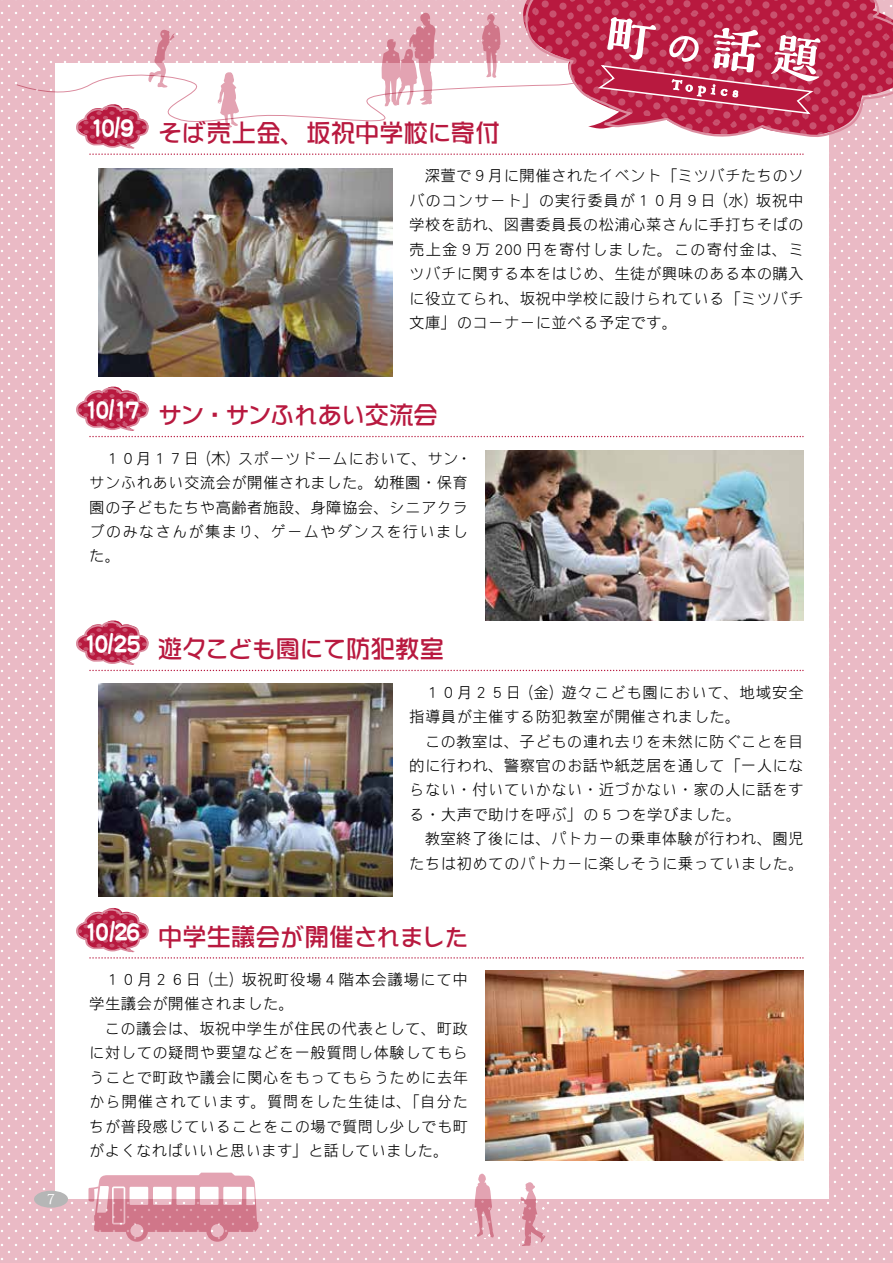
<style>
.page{position:relative;width:893px;height:1263px;background:#eabac5}
.page>*{position:absolute;margin:0;border:0;box-sizing:border-box;transform-origin:0 0}
.t1{font:25.5px "DF Ka Gei Std W5";letter-spacing:-.055em;color:#b8193f}
.t2{font:25.5px "DF Maru Gothic Std W9";letter-spacing:-.205em;color:#fff;scale:.8 1}
.t3{font:25.5px "DF Ka Gei Std W5";letter-spacing:-.08em;color:#b8193f}
.t4{font:15.45px/24.5px "DF Gothic P Std W3";letter-spacing:.025em;color:#000;text-align:justify}
.t5{font:15.45px/24.5px "DF Gothic P Std W3";letter-spacing:.055em;color:#000}
.t6{font:13.8px "Koz Min Pro";color:#fff}
</style>
<div class="page">
<div style="left:55px;top:64px;width:774px;height:1135px;background:#fff"></div>
<svg style="left:475px;top:1174px;width:19px;height:63px"></svg>
<svg style="left:88px;top:1172px;width:170px;height:70px"></svg>
<svg style="left:521px;top:1182px;width:24px;height:64px"></svg>
<svg style="left:523px;top:0;width:370px;height:140px;background:#c44160"></svg>
<img style="left:99px;top:168px;width:293px;height:208px">
<img style="left:485px;top:450px;width:319px;height:170px">
<img style="left:485px;top:971px;width:319px;height:189px">
<img style="left:99px;top:684px;width:293px;height:212px">
<svg style="left:17px;top:13px;width:804px;height:142px"></svg>
<svg style="left:76px;top:908px;width:728px;height:51px"></svg>
<svg style="left:76px;top:620px;width:728px;height:51px"></svg>
<svg style="left:76px;top:387px;width:728px;height:50px"></svg>
<div style="left:34px;top:1191px;width:34px;height:17px;background:#b5b6b6;border-radius:50%"></div>
<p class="t6" style="left:47px;top:1189px;width:10px">7</p>
<h1 class="t2" style="left:91px;top:113px;width:56px">10/9</h1>
<h1 class="t1" style="left:157px;top:119px;width:345px">そば売上金、坂祝中学校に寄付</h1>
<p class="t4" style="left:409px;top:163px;width:396px;text-indent:15px">深萱で９月に開催されたイベント「ミツバチたちのソバのコンサート」の実行委員が１０月９日（水）坂祝中学校を訪れ、図書委員長の松浦心菜さんに手打ちそばの売上金９万 200 円を寄付しました。この寄付金は、ミツバチに関する本をはじめ、生徒が興味のある本の購入に役立てられ、坂祝中学校に設けられている「ミツバチ文庫」のコーナーに並べる予定です。</p>
<h1 class="t2" style="left:85px;top:395px;width:70px">10/17</h1>
<h1 class="t3" style="left:157px;top:401px;width:283px">サン・サンふれあい交流会</h1>
<p class="t4" style="left:89px;top:446px;width:384px;text-align:left;text-indent:15px">１０月１７日（木）スポーツドームにおいて、サン・サンふれあい交流会が開催されました。幼稚園・保育園の子どもたちや高齢者施設、身障協会、シニアクラブのみなさんが集まり、ゲームやダンスを行いました。</p>
<h1 class="t2" style="left:84px;top:629px;width:73px">10/25</h1>
<h1 class="t1" style="left:157px;top:635px;width:289px">遊々こども園にて防犯教室</h1>
<p class="t4" style="left:409px;top:679px;width:396px;text-indent:15px">１０月２５日（金）遊々こども園において、地域安全指導員が主催する防犯教室が開催されました。</p>
<p class="t4" style="left:409px;top:728px;width:396px;text-indent:15px">この教室は、子どもの連れ去りを未然に防ぐことを目的に行われ、警察官のお話や紙芝居を通して「一人にならない・付いていかない・近づかない・家の人に話をする・大声で助けを呼ぶ」の 5 つを学びました。</p>
<p class="t4" style="left:409px;top:826px;width:396px;text-align:right">教室終了後には、パトカーの乗車体験が行われ、園児たちは初めてのパトカーに楽しそうに乗っていました。</p>
<h1 class="t2" style="left:84px;top:917px;width:72px">10/26</h1>
<h1 class="t1" style="left:157px;top:923px;width:313px">中学生議会が開催されました</h1>
<p class="t5" style="left:89px;top:967px;width:380px;text-indent:15px">１０月２６日（土）坂祝町役場４階本会議場にて中学生議会が開催されました。</p>
<p class="t4" style="left:89px;top:1016px;width:380px;text-indent:15px">この議会は、坂祝中学生が住民の代表として、町政に対しての疑問や要望などを一般質問し体験してもらうことで町政や議会に関心をもってもらうために去年から開催されています。質問をした生徒は、「自分たちが普段感じていることをこの場で質問し少しでも町がよくなればいいと思います」と話していました。</p>
</div>
